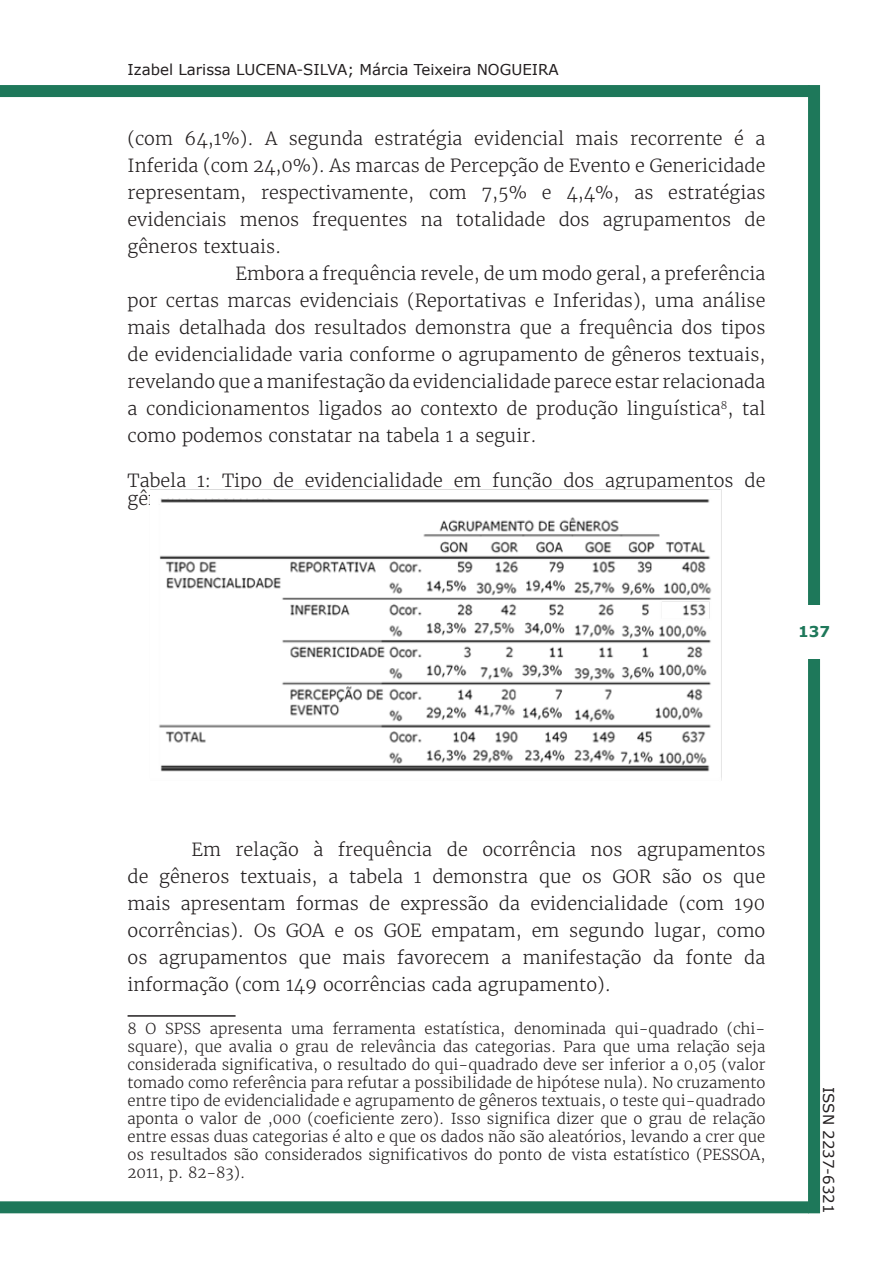
<style>
.page{position:relative;width:893px;height:1263px;background:#fff}
.page>*{position:absolute;margin:0;border:0;box-sizing:border-box;transform-origin:0 0}
.t1{font:300 18px/27px "Merriweather";color:#231f20;text-align:justify}
.t2{font:300 15px/18px "Merriweather";color:#231f20;text-align:justify}
.t3{font:15px "Verdana";color:#231f20}
.t4{font:700 15px "Verdana";color:#1e785a}
</style>
<div class="page">
<div style="left:0;top:85px;width:810px;height:12px;background:#1e785a"></div>
<div style="left:808px;top:85px;width:12px;height:1128px;background:#1e785a"></div>
<div style="left:0;top:1201px;width:809px;height:12px;background:#1e785a"></div>
<div style="left:789px;top:605px;width:51px;height:53px;background:#fff"></div>
<hr style="left:128px;top:1015px;width:108px;height:2px;background:#231f20">
<img style="left:150px;top:489px;width:572px;height:292px">
<p class="t3" style="left:128px;top:59px;width:433px">Izabel Larissa LUCENA-SILVA; Márcia Teixeira NOGUEIRA</p>
<p class="t1" style="left:128px;top:125px;width:639px">(com 64,1%). A segunda estratégia evidencial mais recorrente é a</p>
<p class="t1" style="left:128px;top:152px;width:639px">Inferida (com 24,0%). As marcas de Percepção de Evento e Genericidade</p>
<p class="t1" style="left:128px;top:179px;width:639px">representam, respectivamente, com 7,5% e 4,4%, as estratégias</p>
<p class="t1" style="left:128px;top:206px;width:639px">evidenciais menos frequentes na totalidade dos agrupamentos de</p>
<p class="t1" style="left:128px;top:233px;width:155px">gêneros textuais.</p>
<p class="t1" style="left:236px;top:260px;width:531px">Embora a frequência revele, de um modo geral, a preferência</p>
<p class="t1" style="left:128px;top:287px;width:639px">por certas marcas evidenciais (Reportativas e Inferidas), uma análise</p>
<p class="t1" style="left:128px;top:314px;width:639px">mais detalhada dos resultados demonstra que a frequência dos tipos</p>
<p class="t1" style="left:128px;top:341px;width:639px">de evidencialidade varia conforme o agrupamento de gêneros textuais,</p>
<p class="t1" style="left:128px;top:368px;width:639px">revelando que a manifestação da evidencialidade parece estar relacionada</p>
<p class="t1" style="left:128px;top:395px;width:639px">a condicionamentos ligados ao contexto de produção linguística<sup>8</sup>, tal</p>
<p class="t1" style="left:128px;top:422px;width:411px">como podemos constatar na tabela 1 a seguir.</p>
<p class="t1" style="left:128px;top:467px;width:639px">Tabela 1: Tipo de evidencialidade em função dos agrupamentos de</p>
<p class="t4" style="left:798px;top:621px;width:33px">137</p>
<p class="t1" style="left:128px;top:836px;width:639px;text-indent:64px">Em relação à frequência de ocorrência nos agrupamentos de gêneros textuais, a tabela 1 demonstra que os GOR são os que mais apresentam formas de expressão da evidencialidade (com 190 ocorrências). Os GOA e os GOE empatam, em segundo lugar, como os agrupamentos que mais favorecem a manifestação da fonte da informação (com 149 ocorrências cada agrupamento).</p>
<p class="t2" style="left:128px;top:1019px;width:639px">8 O SPSS apresenta uma ferramenta estatística, denominada qui-quadrado (chi&shy;square), que avalia o grau de relevância das categorias. Para que uma relação seja considerada significativa, o resultado do qui-quadrado deve ser inferior a 0,05 (valor tomado como referência para refutar a possibilidade de hipótese nula). No cruzamento entre tipo de evidencialidade e agrupamento de gêneros textuais, o teste qui-quadrado aponta o valor de ,000 (coeficiente zero). Isso significa dizer que o grau de relação entre essas duas categorias é alto e que os dados não são aleatórios, levando a crer que os resultados são considerados significativos do ponto de vista estatístico (PESSOA, 2011, p. 82-83).</p>
<p class="t3" style="left:839px;top:1087px;width:128px;rotate:90deg">ISSN 2237-6321</p>
</div>
